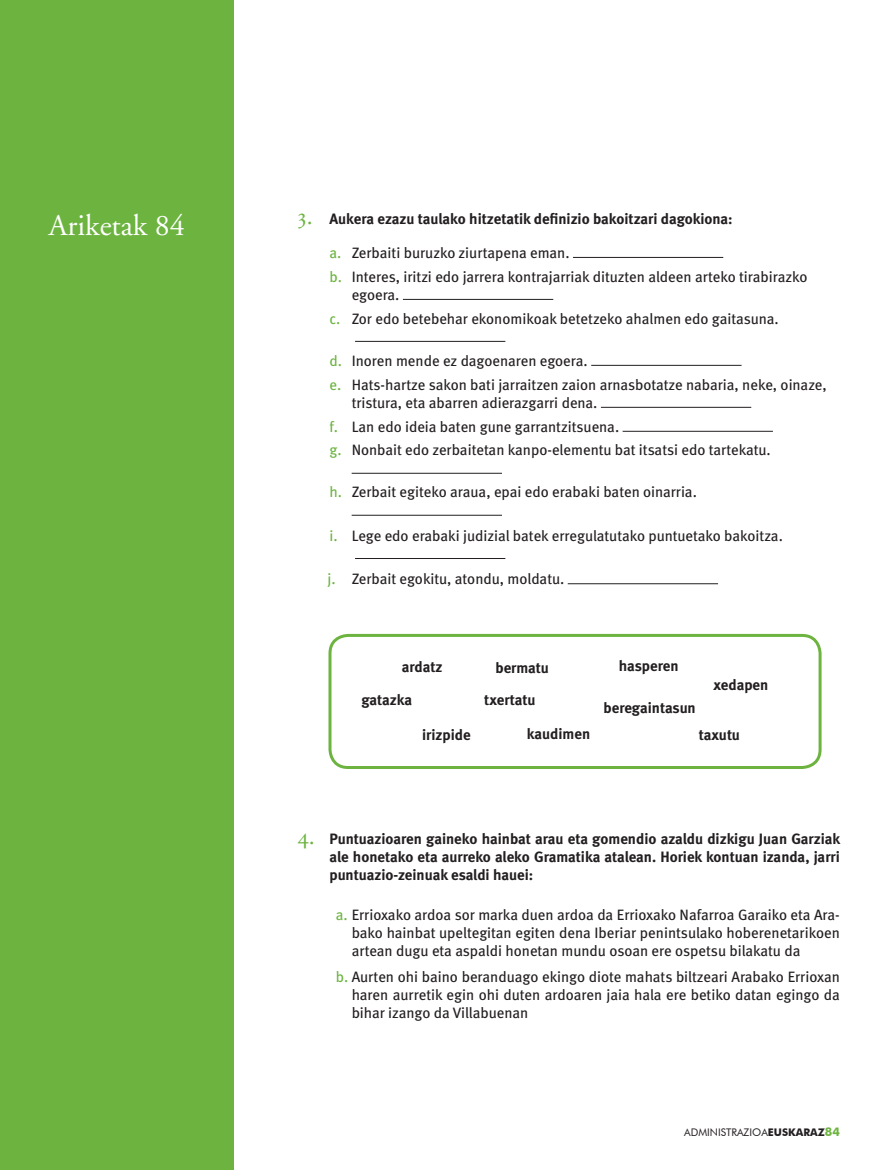
<style>
.page{position:relative;width:893px;height:1170px;background:#fff}
.page>*{position:absolute;margin:0;border:0;box-sizing:border-box;transform-origin:0 0}
.t1{font:30px "Adobe Garamond";color:#fff}
.Ariketak02{font:15px/18px "Meta";color:#231f20}
.Ariketako1{font:700 15px/18px "Meta";color:#231f20;text-align:justify}
.t2{font:10.5px "Futura BT";color:#231f20}
.s1{font-family:"Adobe Garamond Regular SC";font-weight:400;font-size:24px;color:#6cb43f}
.s2{color:#6cb43f}
.s3{font-weight:700}
.s4{font-weight:700;font-size:12px;color:#6cb43f}
</style>
<div class="page">
<div style="left:0;top:0;width:234px;height:1169px;background:#6cb43f"></div>
<hr style="left:573px;top:257px;width:150px;height:1px;background:#231f20">
<hr style="left:403px;top:299px;width:150px;height:1px;background:#231f20">
<hr style="left:355px;top:341px;width:150px;height:1px;background:#231f20">
<hr style="left:591px;top:365px;width:150px;height:1px;background:#231f20">
<hr style="left:601px;top:407px;width:150px;height:1px;background:#231f20">
<hr style="left:623px;top:431px;width:150px;height:1px;background:#231f20">
<hr style="left:352px;top:473px;width:150px;height:1px;background:#231f20">
<hr style="left:352px;top:515px;width:150px;height:1px;background:#231f20">
<hr style="left:355px;top:558px;width:150px;height:1px;background:#231f20">
<hr style="left:568px;top:583px;width:150px;height:1px;background:#231f20">
<div style="left:328px;top:634px;width:494px;height:135px;border:3px solid #6cb43f;border-radius:18px"></div>
<h1 class="t1" style="left:49px;top:209px;width:137px">Ariketak 84</h1>
<p class="Ariketako1" style="left:298px;top:209px;width:437px"><span class="s1">3.</span> Aukera ezazu taulako hitzetatik definizio bakoitzari dagokiona:</p>
<p class="Ariketak02" style="left:330px;top:243px;width:242px"><span class="s2">a.</span> Zerbaiti buruzko ziurtapena eman.</p>
<p class="Ariketak02" style="left:352px;top:267px;width:457px;text-indent:-22px"><span class="s2">b.</span> Interes, iritzi edo jarrera kontrajarriak dituzten aldeen arteko tirabirazko egoera.</p>
<p class="Ariketak02" style="left:330px;top:309px;width:451px"><span class="s2">c.</span> Zor edo betebehar ekonomikoak betetzeko ahalmen edo gaitasuna.</p>
<p class="Ariketak02" style="left:330px;top:351px;width:260px"><span class="s2">d.</span> Inoren mende ez dagoenaren egoera.</p>
<p class="Ariketak02" style="left:352px;top:375px;width:477px;text-indent:-22px"><span class="s2">e.</span> Hats-hartze sakon bati jarraitzen zaion arnasbotatze nabaria, neke, oinaze, tristura, eta abarren adierazgarri dena.</p>
<p class="Ariketak02" style="left:330px;top:417px;width:291px"><span class="s2">f.</span> Lan edo ideia baten gune garrantzitsuena.</p>
<p class="Ariketak02" style="left:330px;top:441px;width:443px"><span class="s2">g.</span> Nonbait edo zerbaitetan kanpo-elementu bat itsatsi edo tartekatu.</p>
<p class="Ariketak02" style="left:330px;top:483px;width:369px"><span class="s2">h.</span> Zerbait egiteko araua, epai edo erabaki baten oinarria.</p>
<p class="Ariketak02" style="left:330px;top:526px;width:455px"><span class="s2">i.</span> Lege edo erabaki judizial batek erregulatutako puntuetako bakoitza.</p>
<p class="Ariketak02" style="left:327px;top:569px;width:238px"><span class="s2">j.</span> Zerbait egokitu, atondu, moldatu.</p>
<p class="Ariketako1" style="left:402px;top:657px;width:42px">ardatz</p>
<p class="Ariketako1" style="left:495px;top:659px;width:55px">bermatu</p>
<p class="Ariketako1" style="left:361px;top:691px;width:52px">gatazka</p>
<p class="Ariketako1" style="left:484px;top:691px;width:53px">txertatu</p>
<p class="Ariketako1" style="left:422px;top:725px;width:50px">irizpide</p>
<p class="Ariketako1" style="left:527px;top:724px;width:65px">kaudimen</p>
<p class="Ariketako1" style="left:619px;top:656px;width:61px">hasperen</p>
<p class="Ariketako1" style="left:604px;top:698px;width:94px">beregaintasun</p>
<p class="Ariketako1" style="left:714px;top:675px;width:56px">xedapen</p>
<p class="Ariketako1" style="left:699px;top:725px;width:43px">taxutu</p>
<p class="Ariketako1" style="left:330px;top:829px;width:512px;text-indent:-32px"><span class="s1">4.</span> Puntuazioaren gaineko hainbat arau eta gomendio azaldu dizkigu Juan Garziak ale honetako eta aurreko aleko Gramatika atalean. Horiek kontuan izanda, jarri puntuazio-zeinuak esaldi hauei:</p>
<p class="Ariketak02" style="left:352px;top:905px;width:490px;text-align:justify;text-indent:-16px"><span class="s2">a.</span> Errioxako ardoa sor marka duen ardoa da Errioxako Nafarroa Garaiko eta Ara&shy;bako hainbat upeltegitan egiten dena Iberiar penintsulako hoberenetarikoen artean dugu eta aspaldi honetan mundu osoan ere ospetsu bilakatu da</p>
<p class="Ariketak02" style="left:352px;top:967px;width:490px;text-align:justify;text-indent:-16px"><span class="s2">b.</span> Aurten ohi baino beranduago ekingo diote mahats biltzeari Arabako Errioxan haren aurretik egin ohi duten ardoaren jaia hala ere betiko datan egingo da bihar izango da Villabuenan</p>
<p class="t2" style="left:684px;top:1125px;width:157px">ADMINISTRAZIOA<span class="s3">EUSKARAZ</span><span class="s4">84</span></p>
</div>
